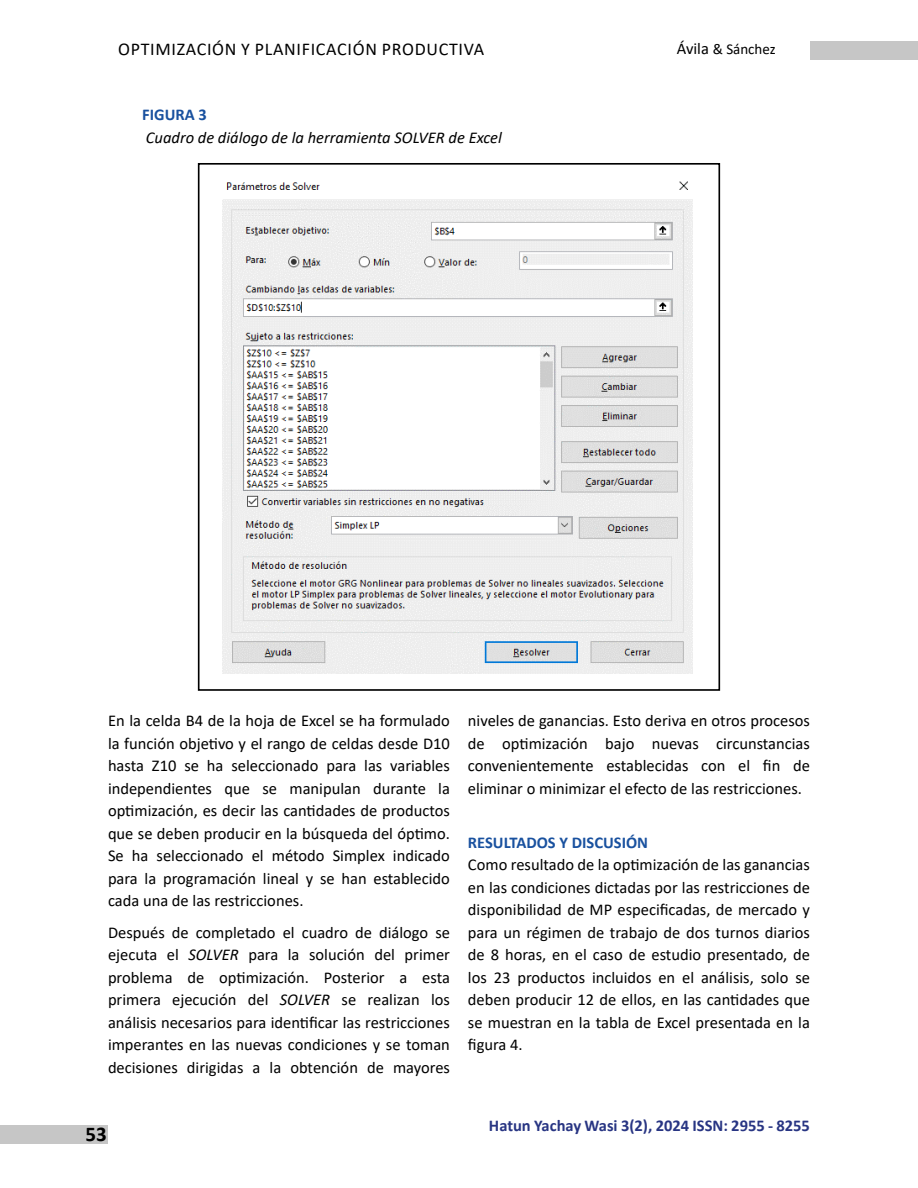
<style>
.page{position:relative;width:918px;height:1188px;background:#fff}
.page>*{position:absolute;margin:0;border:0;box-sizing:border-box;transform-origin:0 0}
.t1{font:700 21px "Calibri";color:#000}
.t2{font:18px "Calibri";letter-spacing:.04em;color:#000}
.t3{font:16.5px/22.5px "Calibri";color:#000;text-align:justify}
.t4{font:italic 16.5px "Calibri";color:#000}
.t5{font:700 16.5px "Calibri";color:#283583}
.t6{font:700 16.5px "Calibri";color:#19519f}
.t7{font:15px "Calibri";color:#000}
.s1{font-size:16.5px}
.s2{font-style:italic}
</style>
<div class="page">
<div style="left:0;top:1125px;width:108px;height:19px;background:#c6c6c6"></div>
<div style="left:810px;top:41px;width:108px;height:19px;background:#c6c6c6"></div>
<img style="left:223px;top:181px;width:470px;height:492px">
<div style="left:198px;top:163px;width:522px;height:528px;border:2px solid #000"></div>
<p class="t2" style="left:118px;top:36px;width:368px">OPTIMIZACIÓN Y PLANIFICACIÓN PRODUCTIVA</p>
<p class="t7" style="left:677px;top:38px;width:100px"><span class="s1">Ávila</span> &amp; Sánchez</p>
<p class="t6" style="left:142px;top:103px;width:66px">FIGURA 3</p>
<p class="t4" style="left:146px;top:126px;width:357px">Cuadro de diálogo de la herramienta SOLVER de Excel</p>
<p class="t3" style="left:108px;top:709px;width:343px">En la celda B4 de la hoja de Excel se ha formulado la función objetivo y el rango de celdas desde D10 hasta Z10 se ha seleccionado para las variables independientes que se manipulan durante la optimización, es decir las cantidades de productos que se deben producir en la búsqueda del óptimo.<br>Se ha seleccionado el método Simplex indicado para la programación lineal y se han establecido cada una de las restricciones.</p>
<p class="t3" style="left:108px;top:921px;width:344px">Después de completado el cuadro de diálogo se ejecuta el <span class="s2">SOLVER</span> para la solución del primer problema de optimización. Posterior a esta primera ejecución del <span class="s2">SOLVER</span> se realizan los análisis necesarios para identificar las restricciones imperantes en las nuevas condiciones y se toman decisiones dirigidas a la obtención de mayores</p>
<p class="t1" style="left:86px;top:1119px;width:23px">53</p>
<p class="t3" style="left:468px;top:709px;width:344px">niveles de ganancias. Esto deriva en otros procesos de optimización bajo nuevas circunstancias convenientemente establecidas con el fin de eliminar o minimizar el efecto de las restricciones.</p>
<p class="t6" style="left:468px;top:831px;width:182px">RESULTADOS Y DISCUSIÓN</p>
<p class="t3" style="left:468px;top:853px;width:344px">Como resultado de la optimización de las ganancias en las condiciones dictadas por las restricciones de disponibilidad de MP especificadas, de mercado y para un régimen de trabajo de dos turnos diarios de 8 horas, en el caso de estudio presentado, de los 23 productos incluidos en el análisis, solo se deben producir 12 de ellos, en las cantidades que se muestran en la tabla de Excel presentada en la figura 4.</p>
<p class="t5" style="left:489px;top:1114px;width:323px">Hatun Yachay Wasi 3(2), 2024 ISSN: 2955 - 8255</p>
</div>
